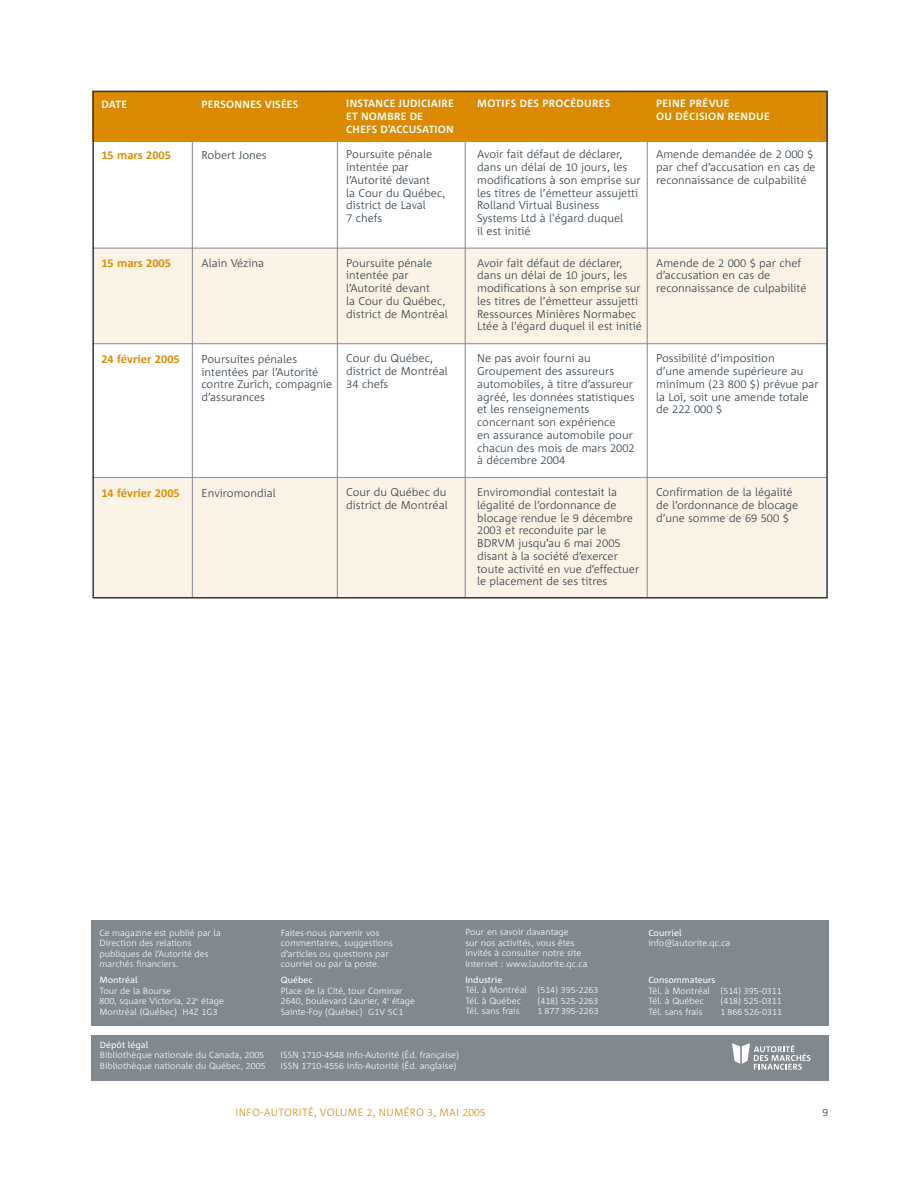
<style>
.page{position:relative;width:918px;height:1188px;background:#fff}
.page>*{position:absolute;margin:0;border:0;box-sizing:border-box;transform-origin:0 0}
.t1{font:300 11.25px/12.8px "Corpid";color:#2c3a44}
.t2{font:700 11.25px "Corpid";color:#db8a00}
.t3{font:700 11.25px "Corpid Caps";color:#db8a00}
.t4{font:300 11.25px "Corpid Caps";color:#2c3a44}
.t5{font:700 10.5px/12.8px "Corpid Caps";letter-spacing:-.01em;color:#fff}
.t6{font:300 10.5px "Corpid Caps";color:#db8a00}
.t7{font:300 10.5px "Corpid Caps";color:#2c3a44}
.t8{font:300 9px/10.5px "Corpid";color:#fff}
.t9{font:300 9px "Corpid Caps";color:#fff}
.t10{font:9px "Corpid";color:#fff}
.s1{font-family:"Corpid"}
.s2{font-family:"Corpid Caps"}
.s3{font-weight:400}
</style>
<div class="page">
<div style="left:93px;top:479px;width:734px;height:119px;background:#fbf3e6"></div>
<div style="left:93px;top:249px;width:735px;height:95px;background:#fbf3e6"></div>
<hr style="left:192px;top:117px;width:1px;height:480px;background:#81898f">
<hr style="left:465px;top:117px;width:1px;height:480px;background:#81898f">
<hr style="left:647px;top:108px;width:1px;height:490px;background:#81898f">
<hr style="left:337px;top:111px;width:1px;height:487px;background:#81898f">
<div style="left:92px;top:92px;width:736px;height:50px;background:#db8a00"></div>
<hr style="left:92px;top:248px;width:735px;height:1px;background:#81898f">
<hr style="left:92px;top:343px;width:735px;height:1px;background:#81898f">
<hr style="left:92px;top:477px;width:735px;height:1px;background:#81898f">
<div style="left:91px;top:920px;width:737px;height:106px;background:#81898f"></div>
<div style="left:91px;top:1035px;width:737px;height:46px;background:#81898f"></div>
<svg style="left:732px;top:1043px;width:79px;height:27px"></svg>
<p class="t5" style="left:101px;top:99px;width:28px">DATE</p>
<p class="t3" style="left:101px;top:151px;width:71px">15 <span class="s1">mars</span> 2005</p>
<p class="t3" style="left:101px;top:259px;width:71px">15 <span class="s1">mars</span> 2005</p>
<p class="t2" style="left:101px;top:355px;width:80px"><span class="s2">24</span> février <span class="s2">2005</span></p>
<p class="t5" style="left:202px;top:99px;width:99px">PERSONNES VISÉES</p>
<p class="t1" style="left:202px;top:149px;width:67px">Robert Jones</p>
<p class="t1" style="left:202px;top:257px;width:64px">Alain Vézina</p>
<p class="t1" style="left:202px;top:353px;width:132px">Poursuites pénales intentées par l’Autorité contre Zurich, compagnie d’assurances</p>
<p class="t5" style="left:346px;top:98px;width:110px">INSTANCE JUDICIAIRE<br>ET NOMBRE DE<br>CHEFS D’ACCUSATION</p>
<p class="t1" style="left:346px;top:149px;width:101px">Poursuite pénale intentée par l’Autorité devant<br>la Cour du Québec, district de Laval<br><span class="s2">7</span> chefs</p>
<p class="t1" style="left:346px;top:257px;width:103px">Poursuite pénale intentée par l’Autorité devant<br>la Cour du Québec, district de Montréal</p>
<p class="t1" style="left:346px;top:353px;width:103px">Cour du Québec, district de Montréal<br><span class="s2">34</span> chefs</p>
<p class="t2" style="left:101px;top:489px;width:80px"><span class="s2">14</span> février <span class="s2">2005</span></p>
<p class="t1" style="left:202px;top:487px;width:76px">Enviromondial</p>
<p class="t1" style="left:346px;top:486px;width:103px">Cour du Québec du district de Montréal</p>
<p class="t5" style="left:477px;top:98px;width:135px">MOTIFS DES PROCÉDURES</p>
<p class="t1" style="left:477px;top:149px;width:165px">Avoir fait défaut de déclarer, dans un délai de <span class="s2">10</span> jours, les modifications à son emprise sur les titres de l’émetteur assujetti<br>Rolland Virtual Business<br>Systems Ltd à l'égard duquel<br>il est initié</p>
<p class="t1" style="left:477px;top:257px;width:166px">Avoir fait défaut de déclarer, dans un délai de <span class="s2">10</span> jours, les modifications à son emprise sur les titres de l’émetteur assujetti<br>Ressources Minières Normabec<br>Ltée à l'égard duquel il est initié</p>
<p class="t1" style="left:477px;top:353px;width:159px">Ne pas avoir fourni au<br>Groupement des assureurs automobiles, à titre d’assureur agréé, les données statistiques et les renseignements concernant son expérience<br>en assurance automobile pour chacun des mois de mars <span class="s2">2002 </span>à décembre <span class="s2">2004</span></p>
<p class="t1" style="left:477px;top:486px;width:164px">Enviromondial contestait la légalité de l’ordonnance de blocage rendue le <span class="s2">9</span> décembre<br><span class="s2">2003</span> et reconduite par le<br>BDRVM jusqu’au <span class="s2">6</span> mai <span class="s2">2005 </span>disant à la société d’exercer toute activité en vue d’effectuer le placement de ses titres</p>
<p class="t5" style="left:656px;top:98px;width:116px">PEINE PRÉVUE<br>OU DÉCISION RENDUE</p>
<p class="t1" style="left:656px;top:149px;width:161px">Amende demandée de <span class="s2">2 000</span> $ par chef d’accusation en cas de reconnaissance de culpabilité</p>
<p class="t1" style="left:656px;top:257px;width:152px">Amende de <span class="s2">2 000</span> $ par chef d’accusation en cas de reconnaissance de culpabilité</p>
<p class="t1" style="left:656px;top:353px;width:164px">Possibilité d’imposition<br>d’une amende supérieure au minimum (<span class="s2">23 800</span> $) prévue par la Loi, soit une amende totale</p>
<p class="t4" style="left:656px;top:403px;width:68px"><span class="s1">de</span> 222 000 <span class="s1">$</span></p>
<p class="t1" style="left:656px;top:486px;width:144px">Confirmation de la légalité de l’ordonnance de blocage d’une somme de <span class="s2">69 500</span> $</p>
<p class="t8" style="left:99px;top:928px;width:123px">Ce magazine est publié par la<br>Direction des relations publiques de l’Autorité des marchés financiers.</p>
<p class="t10" style="left:99px;top:976px;width:40px">Montréal</p>
<p class="t8" style="left:99px;top:986px;width:126px">Tour de la Bourse<br><span class="s2">800,</span> square Victoria, <span class="s2">22</span><sup>e</sup> étage<br>Montréal (Québec) <span class="s2">H4Z 1G3</span></p>
<p class="t8" style="left:281px;top:928px;width:113px">Faites-nous parvenir vos commentaires, suggestions d’articles ou questions par courriel ou par la poste.</p>
<p class="t10" style="left:281px;top:976px;width:33px">Québec</p>
<p class="t8" style="left:281px;top:986px;width:136px">Place de la Cité, tour Cominar<br><span class="s2">2640,</span> boulevard Laurier, <span class="s2">4</span><sup>e</sup> étage<br>Sainte-Foy (Québec) <span class="s2">G1V 5C1</span></p>
<p class="t8" style="left:465px;top:927px;width:124px">Pour en savoir davantage<br>sur nos activités, vous êtes invités à consulter notre site<br>Internet : www.lautorite.qc.ca</p>
<p class="t8" style="left:465px;top:975px;width:135px"><span class="s3">Industrie<br></span>Tél. à Montréal <span class="s2">(514) 395-2263<br></span>Tél. à Québec</p>
<p class="t9" style="left:537px;top:995px;width:63px">(418) 525-2263</p>
<p class="t8" style="left:465px;top:1006px;width:56px">Tél. sans frais</p>
<p class="t9" style="left:537px;top:1006px;width:63px">1 877 395-2263</p>
<p class="t10" style="left:648px;top:928px;width:35px">Courriel</p>
<p class="t8" style="left:648px;top:938px;width:83px">info@lautorite.qc.ca</p>
<p class="t8" style="left:648px;top:975px;width:135px"><span class="s3">Consommateurs<br></span>Tél. à Montréal <span class="s2">(514) 395-0311<br></span>Tél. à Québec</p>
<p class="t9" style="left:720px;top:996px;width:63px">(418) 525-0311</p>
<p class="t8" style="left:648px;top:1007px;width:56px">Tél. sans frais</p>
<p class="t9" style="left:720px;top:1006px;width:63px">1 866 526-0311</p>
<p class="t8" style="left:100px;top:1040px;width:167px"><span class="s3">Dépôt légal<br></span>Bibliothèque nationale du Canada, <span class="s2">2005<br></span>Bibliothèque nationale du Québec, <span class="s2">2005</span></p>
<p class="t8" style="left:280px;top:1050px;width:180px"><span class="s2">ISSN 1710-4548</span> Info-Autorité (Éd. française)<br><span class="s2">ISSN 1710-4556</span> Info-Autorité (Éd. anglaise)</p>
<p class="t6" style="left:235px;top:1106px;width:252px">INFO-AUTORITÉ, VOLUME 2, NUMÉRO 3, MAI 2005</p>
<p class="t7" style="left:822px;top:1106px;width:7px">9</p>
</div>
